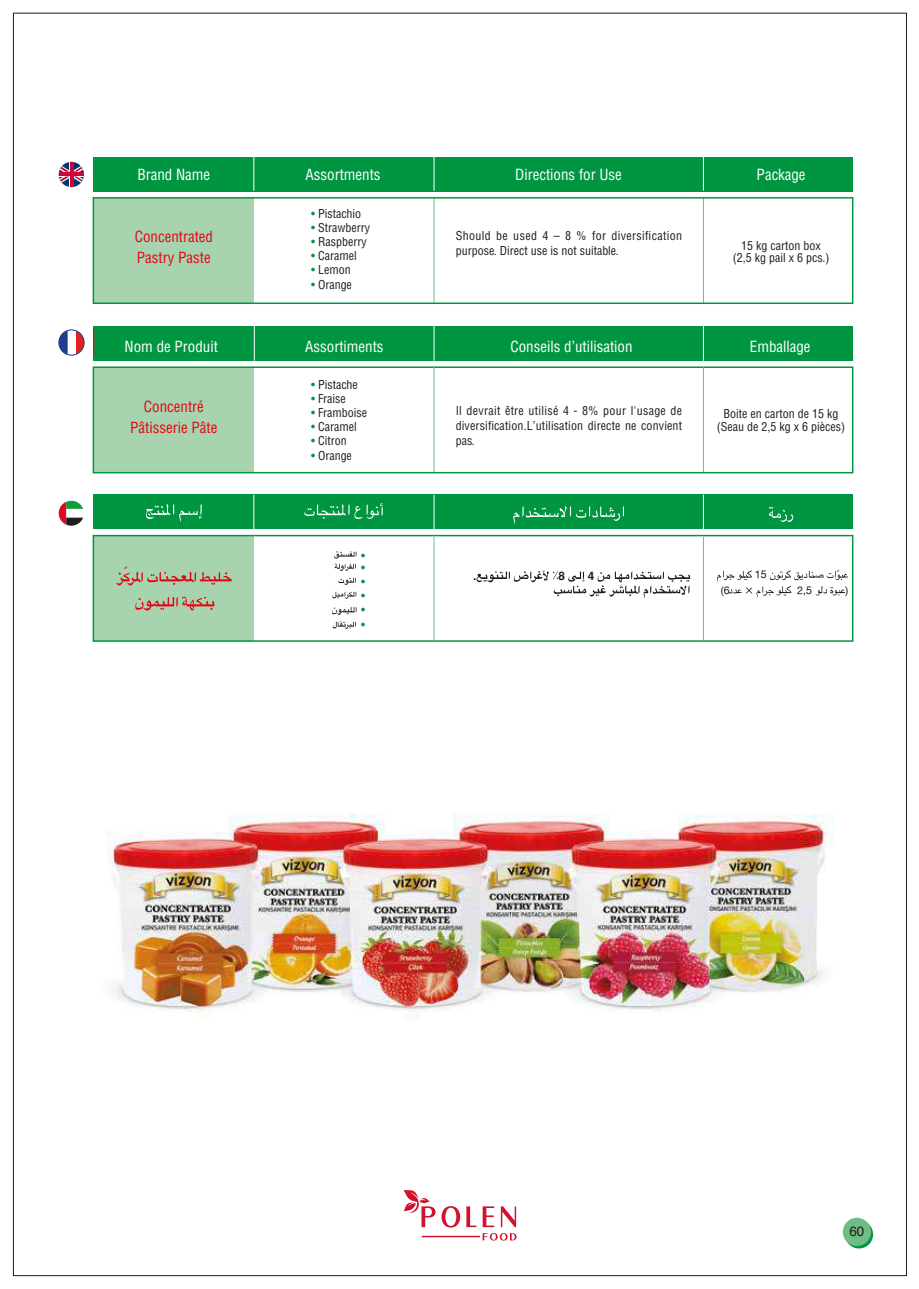
<style>
.page{position:relative;width:919px;height:1289px;background:#fff}
.page>*{position:absolute;margin:0;border:0;box-sizing:border-box;transform-origin:0 0}
.t1{font:15px "Helvetica Cond Normal Tr";color:#fff}
.t2{font:15px/21px "Helvetica Cond Normal Tr";color:#e30613}
.t3{font:13.5px "Helvetica";color:#1d1d1b}
.t4{font:12px/15px "Helvetica Cond Normal Tr";color:#1d1d1b;text-align:center}
.t5{font:12px/14.4px "Helvetica Cond Normal Tr";color:#009641}
.t6{font:700 11.7px "Helvetica Tr";color:#1d1d1b}
.t7{font:10.65px "Helvetica T";color:#1d1d1b}
.s1{color:#009641}
</style>
<div class="page">
<img style="left:92px;top:520px;width:815px;height:633px">
<svg style="left:403px;top:1190px;width:32px;height:37px"></svg>
<svg style="left:441px;top:1206px;width:19px;height:21px"></svg>
<svg style="left:466px;top:1206px;width:10px;height:21px"></svg>
<svg style="left:482px;top:1206px;width:12px;height:21px"></svg>
<svg style="left:501px;top:1206px;width:15px;height:21px"></svg>
<svg style="left:482px;top:1233px;width:34px;height:7px"></svg>
<hr style="left:421px;top:1236px;width:59px;height:1px;background:#d0122d">
<div style="left:93px;top:536px;width:161px;height:105px;background:#a8d3af"></div>
<div style="left:93px;top:495px;width:759px;height:34px;background:#009641"></div>
<div style="left:93px;top:535px;width:760px;height:107px;border:2px solid #009641"></div>
<hr style="left:253px;top:495px;width:1px;height:34px;background:#fff">
<hr style="left:433px;top:495px;width:1px;height:34px;background:#fff">
<hr style="left:433px;top:537px;width:1px;height:104px;background:#6fbc85">
<hr style="left:703px;top:495px;width:1px;height:34px;background:#fff">
<hr style="left:703px;top:537px;width:1px;height:104px;background:#6fbc85">
<svg style="left:59px;top:162px;width:25px;height:25px"></svg>
<div style="left:93px;top:198px;width:161px;height:105px;background:#a8d3af"></div>
<div style="left:93px;top:157px;width:759px;height:34px;background:#009641"></div>
<hr style="left:253px;top:156px;width:1px;height:35px;background:#fff">
<hr style="left:433px;top:156px;width:1px;height:35px;background:#fff">
<hr style="left:433px;top:198px;width:1px;height:105px;background:#6fbc85">
<hr style="left:703px;top:156px;width:1px;height:35px;background:#fff">
<hr style="left:703px;top:197px;width:1px;height:107px;background:#6fbc85">
<div style="left:93px;top:197px;width:760px;height:107px;border:2px solid #009641"></div>
<div style="left:93px;top:367px;width:161px;height:106px;background:#a8d3af"></div>
<div style="left:93px;top:327px;width:759px;height:34px;background:#009641"></div>
<div style="left:93px;top:366px;width:760px;height:107px;border:2px solid #009641"></div>
<hr style="left:254px;top:326px;width:1px;height:35px;background:#fff">
<hr style="left:433px;top:326px;width:1px;height:35px;background:#fff">
<hr style="left:433px;top:366px;width:1px;height:106px;background:#6fbc85">
<hr style="left:703px;top:326px;width:1px;height:35px;background:#fff">
<hr style="left:703px;top:366px;width:1px;height:106px;background:#6fbc85">
<svg style="left:59px;top:330px;width:9px;height:24px"></svg>
<svg style="left:76px;top:330px;width:8px;height:25px"></svg>
<div style="left:58px;top:330px;width:26px;height:26px;border:1px solid #203b8f;border-radius:50%"></div>
<svg style="left:717px;top:570px;width:131px;height:28px"></svg>
<svg style="left:146px;top:504px;width:56px;height:18px"></svg>
<svg style="left:304px;top:503px;width:79px;height:16px"></svg>
<svg style="left:513px;top:506px;width:111px;height:18px"></svg>
<svg style="left:768px;top:507px;width:25px;height:15px"></svg>
<svg style="left:59px;top:501px;width:25px;height:25px"></svg>
<svg style="left:844px;top:1220px;width:29px;height:28px"></svg>
<div style="left:842px;top:1218px;width:29px;height:28px;background:#6fbc85;border-radius:50%"></div>
<svg style="left:116px;top:566px;width:116px;height:19px"></svg>
<svg style="left:135px;top:596px;width:79px;height:15px"></svg>
<svg style="left:334px;top:551px;width:22px;height:20px"></svg>
<svg style="left:338px;top:577px;width:18px;height:8px"></svg>
<svg style="left:332px;top:591px;width:24px;height:8px"></svg>
<svg style="left:332px;top:607px;width:25px;height:8px"></svg>
<svg style="left:333px;top:621px;width:23px;height:8px"></svg>
<svg style="left:476px;top:570px;width:214px;height:28px"></svg>
<p class="t1" style="left:137px;top:165px;width:74px">Brand Name</p>
<p class="t1" style="left:515px;top:165px;width:108px">Directions for Use</p>
<p class="t1" style="left:756px;top:165px;width:50px">Package</p>
<p class="t4" style="left:311px;top:206px;width:52px"><span class="s1">•</span> Pistachio</p>
<p class="t4" style="left:311px;top:220px;width:60px"><span class="s1">•</span> Strawberry</p>
<p class="t4" style="left:311px;top:234px;width:57px"><span class="s1">•</span> Raspberry</p>
<p class="t4" style="left:311px;top:248px;width:47px"><span class="s1">•</span> Caramel</p>
<p class="t4" style="left:311px;top:262px;width:41px"><span class="s1">•</span> Lemon</p>
<p class="t4" style="left:311px;top:276px;width:42px"><span class="s1">•</span> Orange</p>
<p class="t1" style="left:305px;top:165px;width:76px">Assortments</p>
<p class="t2" style="left:135px;top:226px;width:80px">Concentrated<br>Pastry Paste</p>
<p class="t4" style="left:732px;top:239px;width:98px;line-height:12.8px">15 kg carton box (2,5 kg pail x 6 pcs.)</p>
<p class="t4" style="left:455px;top:228px;width:228px;text-align:left">Should be used 4 – 8 % for diversification purpose. Direct use is not suitable.</p>
<p class="t1" style="left:125px;top:337px;width:95px">Nom de Produit</p>
<p class="t1" style="left:305px;top:337px;width:80px">Assortiments</p>
<p class="t1" style="left:510px;top:337px;width:124px">Conseils d’utilisation</p>
<p class="t1" style="left:749px;top:337px;width:62px">Emballage</p>
<p class="t2" style="left:130px;top:395px;width:89px;text-align:center">Concentré<br>Pâtisserie Pâte</p>
<p class="t4" style="left:311px;top:377px;width:48px"><span class="s1">•</span> Pistache</p>
<p class="t4" style="left:311px;top:391px;width:36px"><span class="s1">•</span> Fraise</p>
<p class="t4" style="left:311px;top:405px;width:58px"><span class="s1">•</span> Framboise</p>
<p class="t4" style="left:311px;top:419px;width:47px"><span class="s1">•</span> Caramel</p>
<p class="t4" style="left:311px;top:433px;width:37px"><span class="s1">•</span> Citron</p>
<p class="t4" style="left:311px;top:447px;width:42px"><span class="s1">•</span> Orange</p>
<p class="t5" style="left:361px;top:549px;width:5px;line-height:11.9px">• •</p>
<p class="t5" style="left:361px;top:574px;width:5px;text-align:justify">• • • •</p>
<p class="t4" style="left:455px;top:403px;width:228px;text-align:justify">Il devrait être utilisé 4 - 8% pour l'usage de diversification.L’utilisation directe ne convient pas.</p>
<p class="t4" style="left:716px;top:407px;width:130px;line-height:12.8px">Boite en carton de 15 kg (Seau de 2,5 kg x 6 pièces)</p>
<p class="t6" style="left:473px;top:568px;width:5px">.</p>
<p class="t6" style="left:558px;top:568px;width:8px">8</p>
<p class="t6" style="left:588px;top:568px;width:8px">4</p>
<p class="t7" style="left:754px;top:568px;width:13px">15</p>
<p class="t7" style="left:721px;top:583px;width:10px">(6</p>
<p class="t7" style="left:797px;top:583px;width:16px">2,5</p>
<p class="t7" style="left:845px;top:583px;width:4px">)</p>
<p class="t3" style="left:849px;top:1220px;width:17px">60</p>
</div>
